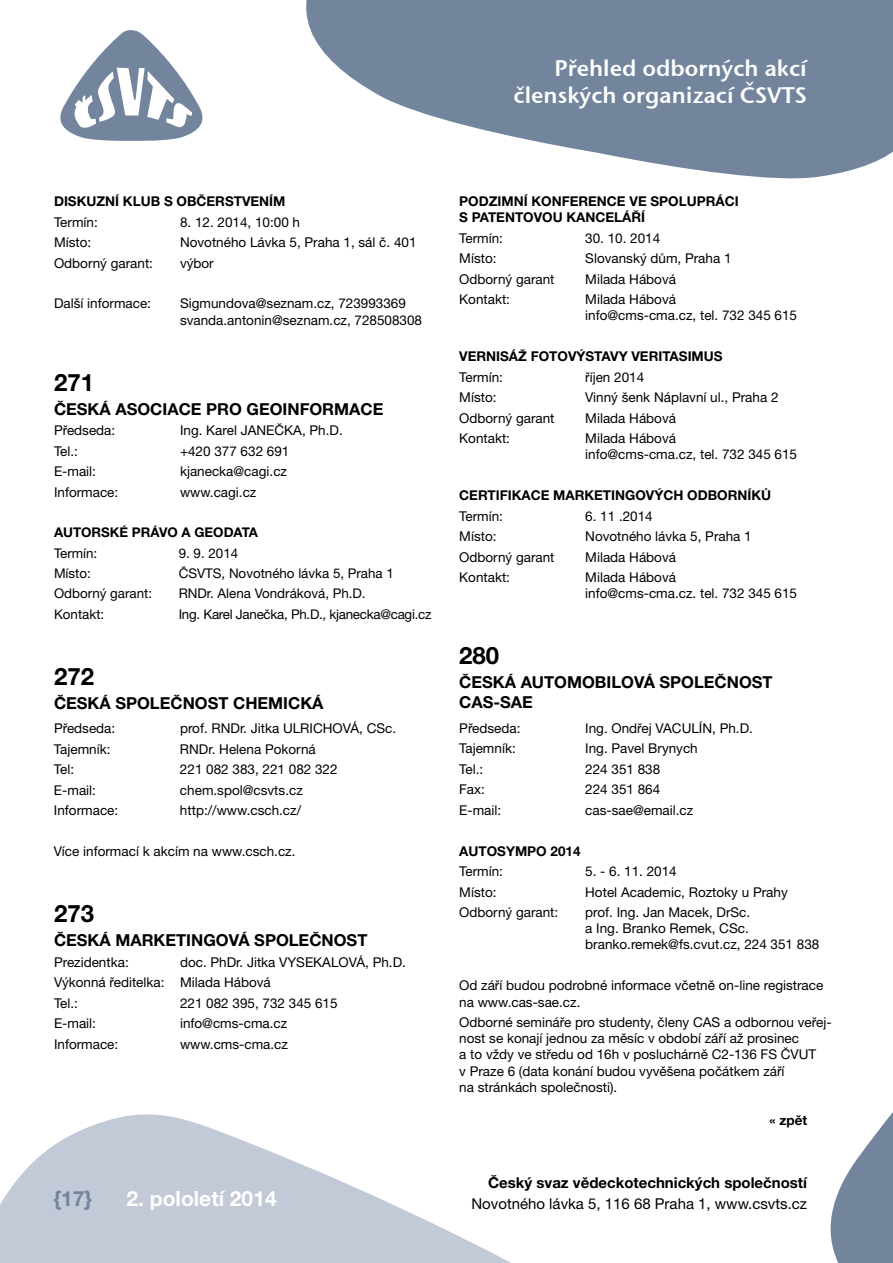
<style>
.page{position:relative;width:893px;height:1263px;background:#fff}
.page>*{position:absolute;margin:0;border:0;box-sizing:border-box;transform-origin:0 0}
.t1{font:700 24px "Helvetica Neue CE";color:#000}
.t2{font:22.5px/27px "Stone Sans Sem ITCTT Semi";color:#fff;text-align:right}
.t3{font:700 21px "Helvetica Neue CE";color:#fff}
.t4{font:700 21px "Helvetica Neue CE";color:#72859d}
.t5{font:700 16.5px "Helvetica Neue CE";color:#000}
.t6{font:15px "Helvetica Neue CE";color:#000}
.t7{font:700 15px "Helvetica Neue CE";color:#000}
.t8{font:13.5px/16.2px "Helvetica Neue CE";color:#000}
.t9{font:700 13.5px "Helvetica Neue CE";letter-spacing:.035em;color:#000}
.t10{font:13.35px "Helvetica Neue CE";color:#000}
.t11{font:13.35px "Helvetica Neue CE";letter-spacing:-.02em;color:#000}
.t12{font:700 13.35px "Helvetica Neue CE";color:#000}
</style>
<div class="page">
<svg style="left:0;top:1114px;width:511px;height:149px;fill:#c3cad7"></svg>
<svg style="left:60px;top:30px;width:143px;height:111px"></svg>
<svg style="left:306px;top:0;width:587px;height:179px;fill:#72859d"></svg>
<svg style="left:830px;top:1112px;width:63px;height:151px;fill:#72859d"></svg>
<h2 class="t2" style="left:514px;top:53px;width:295px">Přehled odborných akcí členských organizací ČSVTS</h2>
<p class="t9" style="left:54px;top:194px;width:153px">DISKUZNÍ KLUB SOBČERSTVEN</p>
<p class="t9" style="left:269px;top:194px;width:16px">ÍM</p>
<p class="t8" style="left:54px;top:214px;width:45px">Termín:</p>
<p class="t8" style="left:180px;top:214px;width:122px">8. 12. 2014, 10:00 h</p>
<p class="t8" style="left:54px;top:234px;width:39px">Místo:</p>
<p class="t8" style="left:180px;top:234px;width:238px">Novotného Lávka 5, Praha 1, sál č. 401</p>
<p class="t8" style="left:54px;top:255px;width:101px">Odborný garant:</p>
<p class="t8" style="left:180px;top:255px;width:35px">výbor</p>
<p class="t8" style="left:54px;top:296px;width:99px">Další informace:</p>
<p class="t8" style="left:180px;top:296px;width:244px">Sigmundova@seznam.cz, 723993369 svanda.antonin@seznam.cz, 728508308</p>
<h1 class="t1" style="left:54px;top:369px;width:42px">271</h1>
<p class="t5" style="left:54px;top:400px;width:24px">ČESK</p>
<p class="t5" style="left:100px;top:400px;width:28px">Á ASOCIACE</p>
<p class="t5" style="left:206px;top:400px;width:66px">PRO GEOINFORMACE</p>
<p class="t8" style="left:54px;top:422px;width:63px">Předseda:</p>
<p class="t8" style="left:180px;top:422px;width:78px">Ing. Karel Jane</p>
<p class="t8" style="left:275px;top:422px;width:70px">Čka, Ph.D.</p>
<p class="t8" style="left:54px;top:443px;width:26px">Tel.:</p>
<p class="t8" style="left:180px;top:443px;width:111px">+420 377 632 691</p>
<p class="t8" style="left:54px;top:463px;width:44px">E-mail:</p>
<p class="t8" style="left:180px;top:463px;width:109px">kjanecka@cagi.cz</p>
<p class="t8" style="left:54px;top:484px;width:66px">Informace:</p>
<p class="t8" style="left:180px;top:484px;width:78px">www.cagi.cz</p>
<p class="t12" style="left:54px;top:525px;width:30px">AUTORSK</p>
<p class="t12" style="left:120px;top:525px;width:95px">É PRÁVO A GEODATA</p>
<p class="t10" style="left:54px;top:545px;width:45px">Termín:</p>
<p class="t10" style="left:179px;top:545px;width:61px">9. 9. 2014</p>
<p class="t10" style="left:54px;top:566px;width:38px">Místo:</p>
<p class="t10" style="left:179px;top:566px;width:217px">ČSVTS, Novotného lávka 5, Praha 1</p>
<p class="t10" style="left:54px;top:586px;width:100px">Odborný garant:</p>
<p class="t10" style="left:179px;top:586px;width:188px">RNDr. Alena Vondráková, Ph.D.</p>
<p class="t10" style="left:54px;top:606px;width:52px">Kontakt:</p>
<p class="t11" style="left:179px;top:606px;width:254px">Ing. Karel Janečka, Ph.D., kjanecka@cagi.cz</p>
<h1 class="t1" style="left:54px;top:663px;width:42px">272</h1>
<p class="t5" style="left:54px;top:693px;width:24px">ČESK</p>
<p class="t5" style="left:100px;top:693px;width:73px">Á SPOLEČNOST</p>
<p class="t5" style="left:233px;top:693px;width:13px">CHEMICK</p>
<p class="t5" style="left:312px;top:693px;width:11px">Á</p>
<p class="t8" style="left:54px;top:720px;width:63px">Předseda:</p>
<p class="t8" style="left:180px;top:720px;width:130px">prof. RNDr. Jitka Ulrichov</p>
<p class="t8" style="left:350px;top:720px;width:47px">á, CSc.</p>
<p class="t8" style="left:54px;top:741px;width:58px">Tajemník:</p>
<p class="t8" style="left:180px;top:741px;width:137px">RNDr. Helena Pokorná</p>
<p class="t8" style="left:54px;top:761px;width:22px">Tel:</p>
<p class="t8" style="left:180px;top:761px;width:159px">221 082 383, 221 082 322</p>
<p class="t8" style="left:54px;top:782px;width:44px">E-mail:</p>
<p class="t8" style="left:180px;top:782px;width:124px">chem.spol@csvts.cz</p>
<p class="t8" style="left:54px;top:802px;width:66px">Informace:</p>
<p class="t8" style="left:180px;top:802px;width:123px">http://www.csch.cz/</p>
<p class="t8" style="left:54px;top:843px;width:243px">Více informací k akcím na www.csch.cz.</p>
<h1 class="t1" style="left:54px;top:900px;width:42px">273</h1>
<p class="t5" style="left:54px;top:931px;width:24px">ČESK</p>
<p class="t5" style="left:100px;top:931px;width:28px">Á MARKETIN</p>
<p class="t5" style="left:203px;top:931px;width:108px">GOVÁ SPOLEČNOST</p>
<p class="t8" style="left:54px;top:954px;width:76px">Prezidentka:</p>
<p class="t8" style="left:180px;top:954px;width:118px">doc. PhDr. Jitka Vyseka</p>
<p class="t8" style="left:331px;top:954px;width:76px">lová, Ph.D.</p>
<p class="t8" style="left:54px;top:972px;width:218px;line-height:20.4px">Výkonná ředitelka: Milada Hábová<br>Tel.:</p>
<p class="t8" style="left:180px;top:995px;width:159px">221 082 395, 732 345 615</p>
<p class="t8" style="left:54px;top:1015px;width:44px">E-mail:</p>
<p class="t8" style="left:180px;top:1015px;width:109px">info@cms-cma.cz</p>
<p class="t8" style="left:54px;top:1036px;width:66px">Informace:</p>
<p class="t8" style="left:180px;top:1036px;width:109px">www.cms-cma.cz</p>
<h3 class="t4" style="left:54px;top:1187px;width:39px">{17}</h3>
<h3 class="t3" style="left:127px;top:1187px;width:152px">2. POLOLETÍ 2014</h3>
<h3 class="t4" style="left:61px;top:1187px;width:25px">02</h3>
<h3 class="t3" style="left:127px;top:1187px;width:13px">1</h3>
<h3 class="t3" style="left:265px;top:1187px;width:13px">1</h3>
<p class="t9" style="left:459px;top:194px;width:48px">PODZIMN</p>
<p class="t9" style="left:524px;top:194px;width:19px">Í KONFERENCE</p>
<p class="t9" style="left:629px;top:194px;width:9px">VES</p>
<p class="t9" style="left:659px;top:194px;width:73px">POLUPRÁCI</p>
<p class="t9" style="left:459px;top:210px;width:31px">S PATENTOVO</p>
<p class="t9" style="left:553px;top:210px;width:25px">U KANCE</p>
<p class="t9" style="left:614px;top:210px;width:32px">LÁŘÍ</p>
<p class="t8" style="left:459px;top:230px;width:45px">Termín:</p>
<p class="t8" style="left:585px;top:230px;width:77px">30. 10. 2014</p>
<p class="t8" style="left:459px;top:250px;width:39px">Místo:</p>
<p class="t8" style="left:585px;top:250px;width:148px">Slovanský dům, Praha 1</p>
<p class="t8" style="left:459px;top:271px;width:97px">Odborný garant</p>
<p class="t8" style="left:585px;top:271px;width:92px">Milada Hábová</p>
<p class="t8" style="left:459px;top:291px;width:52px">Kontakt:</p>
<p class="t8" style="left:585px;top:291px;width:213px">Milada Hábová<br>info@cms-cma.cz, tel. 732 345 615</p>
<p class="t9" style="left:459px;top:349px;width:10px">VERNIS</p>
<p class="t9" style="left:509px;top:349px;width:32px">ÁŽ FOTOV</p>
<p class="t9" style="left:576px;top:349px;width:19px">ÝSTAVY</p>
<p class="t9" style="left:631px;top:349px;width:18px">VERITASIM</p>
<p class="t9" style="left:704px;top:349px;width:19px">US</p>
<p class="t8" style="left:459px;top:369px;width:45px">Termín:</p>
<p class="t8" style="left:585px;top:369px;width:61px">říjen 2014</p>
<p class="t8" style="left:459px;top:389px;width:39px">Místo:</p>
<p class="t8" style="left:585px;top:389px;width:195px">Vinný šenk Náplavní ul., Praha 2</p>
<p class="t8" style="left:459px;top:410px;width:97px">Odborný garant</p>
<p class="t8" style="left:585px;top:410px;width:92px">Milada Hábová</p>
<p class="t8" style="left:459px;top:430px;width:52px">Kontakt:</p>
<p class="t8" style="left:585px;top:430px;width:213px">Milada Hábová<br>info@cms-cma.cz, tel. 732 345 615</p>
<p class="t9" style="left:459px;top:488px;width:10px">CERTIFIKACE</p>
<p class="t9" style="left:553px;top:488px;width:10px">MARKETIN</p>
<p class="t9" style="left:625px;top:488px;width:103px">GOVÝCH ODBORN</p>
<p class="t9" style="left:747px;top:488px;width:25px">ÍKŮ</p>
<p class="t8" style="left:459px;top:508px;width:45px">Termín:</p>
<p class="t8" style="left:585px;top:508px;width:69px">6. 11 .2014</p>
<p class="t8" style="left:459px;top:528px;width:39px">Místo:</p>
<p class="t8" style="left:585px;top:528px;width:168px">Novotného lávka 5, Praha 1</p>
<p class="t8" style="left:459px;top:549px;width:97px">Odborný garant</p>
<p class="t8" style="left:585px;top:549px;width:92px">Milada Hábová</p>
<p class="t8" style="left:459px;top:569px;width:52px">Kontakt:</p>
<p class="t8" style="left:585px;top:569px;width:213px">Milada Hábová<br>info@cms-cma.cz. tel. 732 345 615</p>
<h1 class="t1" style="left:459px;top:642px;width:42px">280</h1>
<p class="t5" style="left:459px;top:673px;width:24px">ČESK</p>
<p class="t5" style="left:505px;top:673px;width:53px">Á AUTOMO</p>
<p class="t5" style="left:595px;top:673px;width:122px">BILOVÁ SPOLEČNOST</p>
<p class="t5" style="left:459px;top:693px;width:75px">CAS-SAE</p>
<p class="t8" style="left:459px;top:720px;width:63px">Předseda:</p>
<p class="t8" style="left:585px;top:720px;width:169px">Ing. Ondřej Vaculín , Ph.D.</p>
<p class="t8" style="left:459px;top:740px;width:58px">Tajemník:</p>
<p class="t8" style="left:585px;top:740px;width:114px">Ing. Pavel Brynych</p>
<p class="t8" style="left:459px;top:761px;width:26px">Tel.:</p>
<p class="t8" style="left:585px;top:761px;width:77px">224 351 838</p>
<p class="t8" style="left:459px;top:781px;width:27px">Fax:</p>
<p class="t8" style="left:585px;top:781px;width:77px">224 351 864</p>
<p class="t8" style="left:459px;top:802px;width:44px">E-mail:</p>
<p class="t8" style="left:585px;top:802px;width:110px">cas-sae@email.cz</p>
<p class="t9" style="left:459px;top:843px;width:30px">AUTOSYM</p>
<p class="t9" style="left:527px;top:843px;width:55px">PO 2014</p>
<p class="t8" style="left:459px;top:863px;width:45px">Termín:</p>
<p class="t8" style="left:585px;top:863px;width:93px">5. - 6. 11. 2014</p>
<p class="t8" style="left:459px;top:884px;width:39px">Místo:</p>
<p class="t8" style="left:585px;top:884px;width:204px">Hotel Academic, Roztoky u Prahy</p>
<p class="t8" style="left:459px;top:904px;width:101px">Odborný garant:</p>
<p class="t8" style="left:585px;top:904px;width:236px">prof. Ing. Jan Macek, DrSc.<br>a Ing. Branko Remek, CSc. branko.remek@fs.cvut.cz, 224 351 838</p>
<p class="t8" style="left:459px;top:977px;width:366px">Od září budou podrobné informace včetně on-line registrace na www.cas-sae.cz.</p>
<p class="t8" style="left:459px;top:1014px;width:374px">Odborné semináře pro studenty, členy CAS a odbornou veřej&shy;nost se konají jednou za měsíc v období září až prosinec<br>a to vždy ve středu od 16h v posluchárně C2-136 FS ČVUT<br>v Praze 6 (data konání budou vyvěšena počátkem září<br>na stránkách společnosti).</p>
<p class="t9" style="left:770px;top:1113px;width:39px">« ZPĚT</p>
<p class="t7" style="left:488px;top:1174px;width:320px">ČESKÝ SVAZ VĚDECKOTECHNICKÝCH SPOLEČNOSTÍ</p>
<p class="t6" style="left:471px;top:1195px;width:337px">Novotného lávka 5, 116 68 Praha 1, www.csvts.cz</p>
</div>
